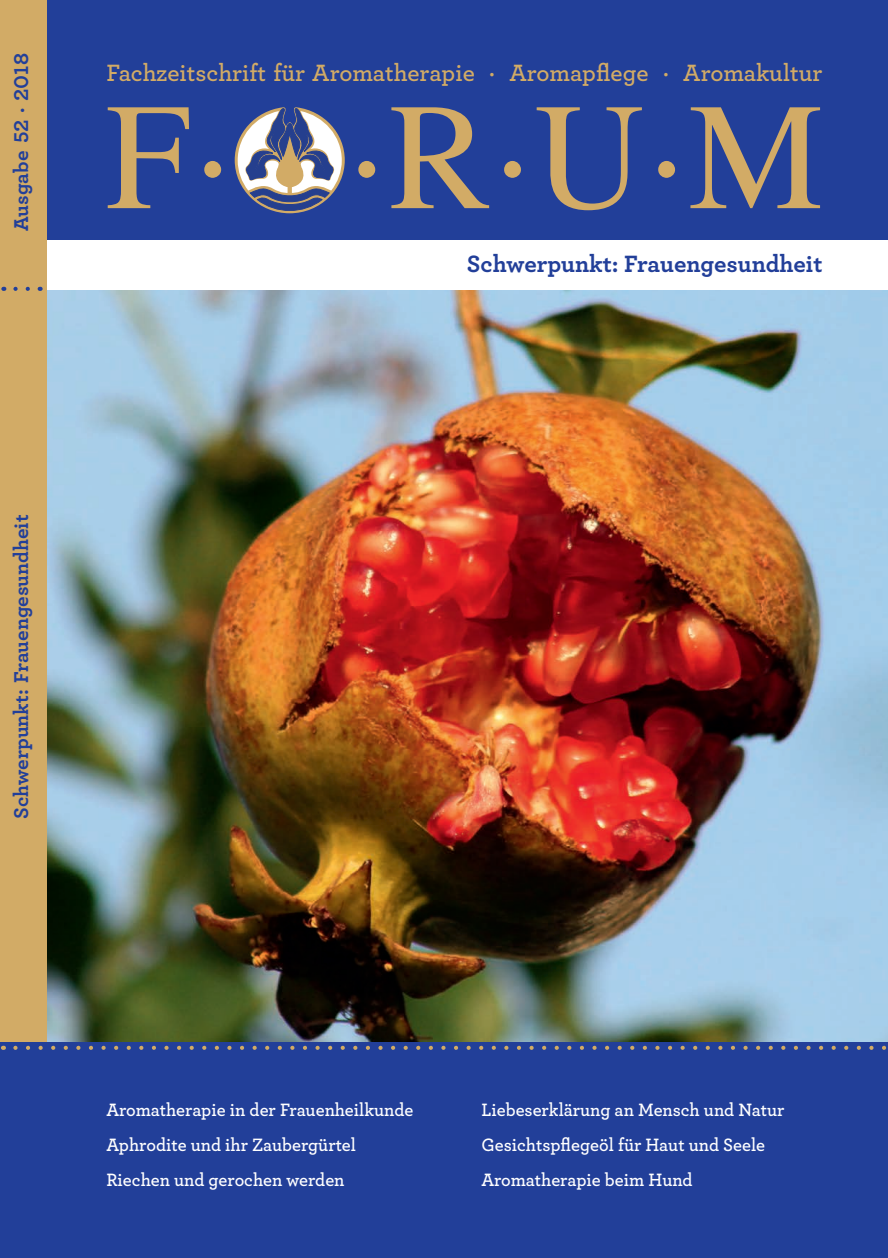
<style>
.page{position:relative;width:888px;height:1258px;background:#223f99}
.page>*{position:absolute;margin:0;border:0;box-sizing:border-box;transform-origin:0 0}
.t1{font:152.25px "Times";color:#d2ab66}
.t2{font:600 24.75px "Archer";color:#d2ab66}
.t3{font:700 24.75px "Archer";color:#223f99}
.t4{font:700 21px "Archer";color:#223f99}
.t5{font:600 18.75px/35.2px "Archer";color:#fff}
</style>
<div class="page">
<div style="left:0;top:241px;width:888px;height:54px;background:#fff"></div>
<svg style="left:15px;top:1046px;width:871px;height:4px"></svg>
<svg style="left:235px;top:107px;width:110px;height:106px"></svg>
<img style="left:46px;top:291px;width:842px;height:750px">
<div style="left:0;top:0;width:46px;height:1041px;background:#d2ab66"></div>
<svg style="left:15px;top:287px;width:15px;height:4px"></svg>
<p class="t4" style="left:5px;top:231px;width:179px;rotate:-90deg">Ausgabe 52 · 2018</p>
<h2 class="t2" style="left:106px;top:54px;width:718px">Fachzeitschrift für Aromatherapie · Aromapflege · Aromakultur</h2>
<h1 class="t1" style="left:106px;top:71px;width:720px">F·O·R·U·M</h1>
<h2 class="t3" style="left:467px;top:244px;width:357px">Schwerpunkt: Frauengesundheit</h2>
<p class="t4" style="left:5px;top:818px;width:305px;rotate:-90deg">Schwerpunkt: Frauengesundheit</p>
<p class="t5" style="left:106px;top:1091px;width:309px">Aromatherapie in der Frauenheilkunde<br>Aphrodite und ihr Zaubergürtel<br>Riechen und gerochen werden</p>
<p class="t5" style="left:481px;top:1091px;width:305px">Liebeserklärung an Mensch und Natur<br>Gesichtspflegeöl für Haut und Seele<br>Aromatherapie beim Hund</p>
</div>
